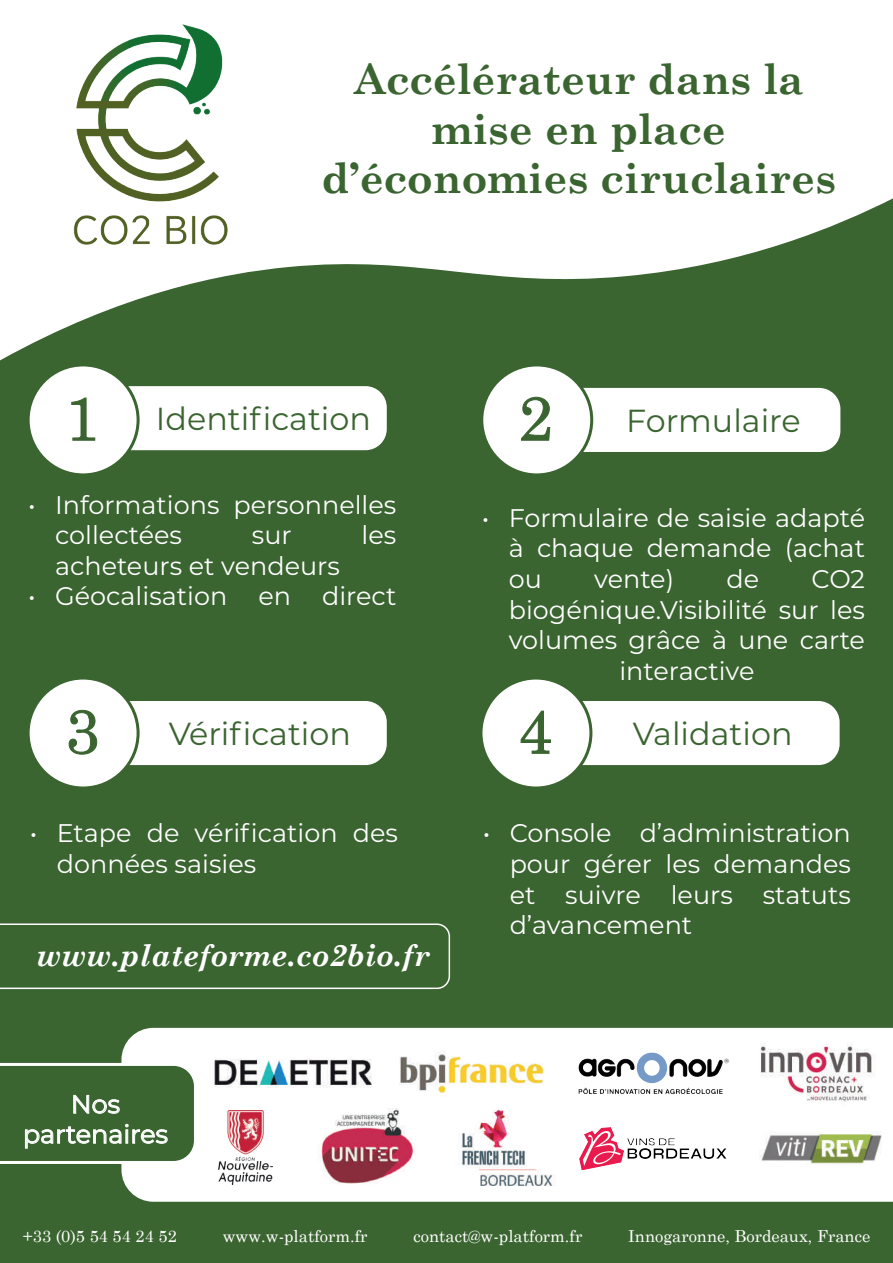
<style>
.page{position:relative;width:893px;height:1263px;background:#3a6430}
.page>*{position:absolute;margin:0;border:0;box-sizing:border-box;transform-origin:0 0}
.t1{font:62.25px "Century Schoolbook";color:#3a6430}
.t2{font:700 42px/49.5px "Century Schoolbook";color:#3a6430;text-align:center}
.t3{font:31.8px "Montserrat";color:#3a6430}
.t4{font:italic 700 30px "Century Schoolbook";color:#fff}
.t5{font:25.5px/30.6px "Montserrat";color:#fff}
.t6{font:16.5px "Century Schoolbook";color:#fff}
.s1{font-family:"Century Schoolbook";font-size:62.25px}
</style>
<div class="page">
<div style="left:0;top:0;width:893px;height:111px;background:#fff"></div>
<svg style="left:0;top:111px;width:893px;height:249px;fill:#fff"></svg>
<div style="left:100px;top:386px;width:287px;height:64px;background:#fff;border-radius:21px"></div>
<div style="left:28px;top:365px;width:110px;height:110px;background:#fff;border-radius:50%"></div>
<div style="left:27px;top:363px;width:113px;height:113px;border:3px solid #3a6430;border-radius:50%"></div>
<svg style="left:71px;top:397px;width:25px;height:44px"></svg>
<div style="left:553px;top:388px;width:287px;height:64px;background:#fff;border-radius:21px"></div>
<div style="left:482px;top:365px;width:110px;height:110px;background:#fff;border-radius:50%"></div>
<div style="left:480px;top:363px;width:113px;height:113px;border:3px solid #3a6430;border-radius:50%"></div>
<svg style="left:521px;top:396px;width:29px;height:45px"></svg>
<div style="left:100px;top:701px;width:287px;height:64px;background:#fff;border-radius:21px"></div>
<div style="left:28px;top:678px;width:110px;height:110px;background:#fff;border-radius:50%"></div>
<div style="left:27px;top:676px;width:113px;height:113px;border:3px solid #3a6430;border-radius:50%"></div>
<svg style="left:68px;top:710px;width:29px;height:45px"></svg>
<div style="left:552px;top:701px;width:288px;height:64px;background:#fff;border-radius:21px"></div>
<div style="left:481px;top:678px;width:110px;height:110px;background:#fff;border-radius:50%"></div>
<div style="left:479px;top:676px;width:113px;height:113px;border:3px solid #3a6430;border-radius:50%"></div>
<svg style="left:520px;top:710px;width:31px;height:44px"></svg>
<div style="left:121px;top:1028px;width:772px;height:174px;background:#fff"></div>
<img style="left:579px;top:1052px;width:149px;height:42px">
<img style="left:382px;top:1045px;width:170px;height:55px">
<img style="left:743px;top:1031px;width:147px;height:83px">
<img style="left:218px;top:1111px;width:55px;height:74px">
<img style="left:576px;top:1122px;width:153px;height:52px">
<img style="left:318px;top:1108px;width:98px;height:79px">
<img style="left:210px;top:1053px;width:168px;height:40px">
<img style="left:458px;top:1105px;width:99px;height:85px">
<img style="left:760px;top:1131px;width:123px;height:33px">
<svg style="left:0;top:1061px;width:198px;height:104px"></svg>
<img style="left:38px;top:10px;width:218px;height:261px">
<svg style="left:0;top:923px;width:450px;height:66px"></svg>
<h2 class="t2" style="left:322px;top:54px;width:516px">Accélérateur dans la mise en place d’économies ciruclaires</h2>
<p class="t3" style="left:65px;top:397px;width:308px"><span class="s1">1</span> Identification</p>
<p class="t3" style="left:519px;top:399px;width:284px"><span class="s1">2</span> Formulaire</p>
<p class="t5" style="left:55px;top:488px;width:343px;text-indent:-27px">• Informations personnelles collectées</p>
<p class="t5" style="left:252px;top:519px;width:41px">sur</p>
<p class="t5" style="left:362px;top:519px;width:36px">les</p>
<p class="t5" style="left:55px;top:549px;width:286px">acheteurs et vendeurs</p>
<p class="t5" style="left:28px;top:580px;width:370px">• Géocalisation en direct</p>
<p class="t5" style="left:509px;top:501px;width:358px;text-align:justify;text-indent:-27px">• Formulaire de saisie adapté à chaque demande (achat ou</p>
<p class="t5" style="left:594px;top:563px;width:81px">vente)</p>
<p class="t5" style="left:726px;top:563px;width:34px">de</p>
<p class="t5" style="left:811px;top:563px;width:55px">CO2</p>
<p class="t5" style="left:509px;top:593px;width:358px">biogénique.Visibilité sur les</p>
<p class="t5" style="left:509px;top:624px;width:358px">volumes grâce à une carte</p>
<p class="t5" style="left:619px;top:654px;width:137px">interactive</p>
<p class="t3" style="left:65px;top:712px;width:288px"><span class="s1">3</span> Vérification</p>
<h1 class="t1" style="left:518px;top:692px;width:36px">4</h1>
<p class="t3" style="left:633px;top:712px;width:161px">Validation</p>
<p class="t5" style="left:57px;top:817px;width:343px;text-indent:-27px">• Etape de vérification des données saisies</p>
<p class="t5" style="left:510px;top:817px;width:343px;text-align:justify;text-indent:-27px">• Console d’administration pour gérer les demandes et suivre leurs statuts d’avancement</p>
<p class="t4" style="left:37px;top:936px;width:395px">www.plateforme.co2bio.fr</p>
<p class="t5" style="left:23px;top:1088px;width:147px;line-height:30px;text-align:center">Nos partenaires</p>
<p class="t6" style="left:23px;top:1226px;width:156px">+33 (0)5 54 54 24 52</p>
<p class="t6" style="left:223px;top:1226px;width:146px">www.w-platform.fr</p>
<p class="t6" style="left:413px;top:1226px;width:170px">contact@w-platform.fr</p>
<p class="t6" style="left:628px;top:1226px;width:243px">Innogaronne, Bordeaux, France</p>
</div>
